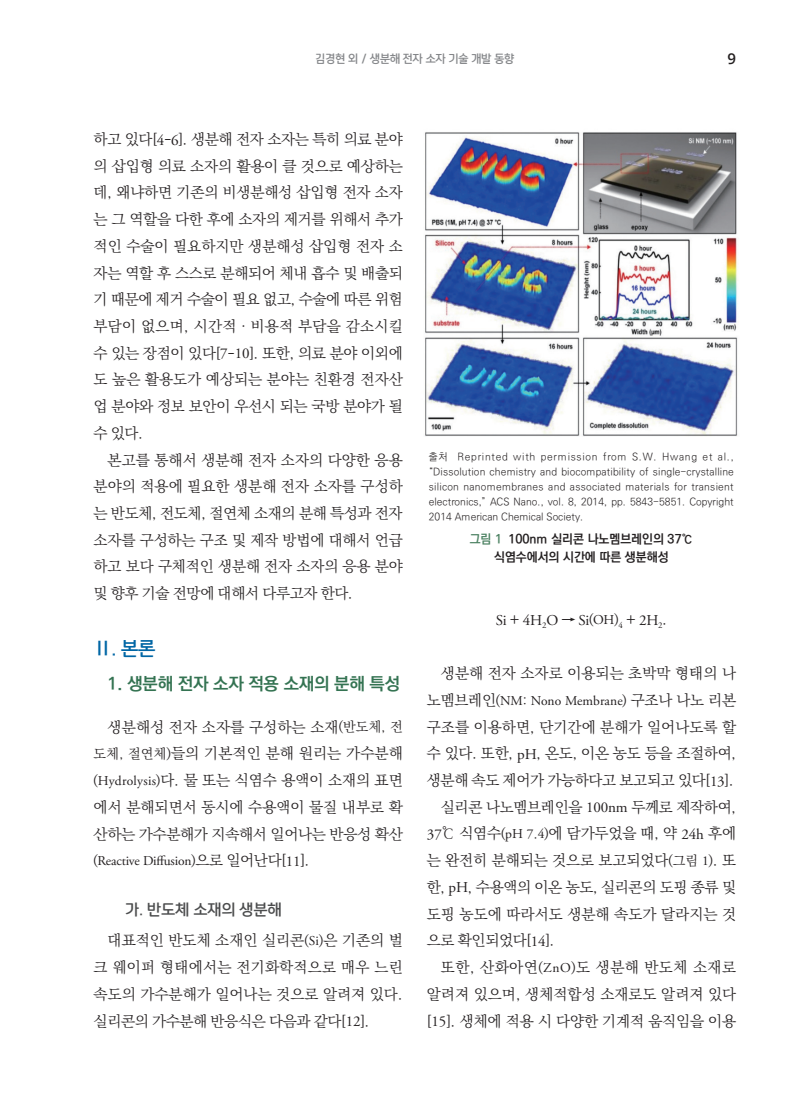
<style>
.page{position:relative;width:800px;height:1106px;background:#fff}
.page>*{position:absolute;margin:0;border:0;box-sizing:border-box;transform-origin:0 0}
.I{font:18px "paybooc OTF Bold";color:#0166a5}
._1{font:17.25px "Ko Pub World Dotum PB";letter-spacing:-.01em;color:#347352}
._2단본문{font:15px/26.7px "Ko Pub World Batang PL";letter-spacing:-.005em;color:#231f20;text-align:justify}
._2단본문-2{font:15px "Adobe Garamond Pro";letter-spacing:-.02em;color:#231f20}
.t1{font:600 15px "Open Sans";color:#231f20}
.가{font:14.7px "paybooc OTF Bold";letter-spacing:.02em;color:#4b4c4d}
._2단본문-3{font:13.5px "Adobe Garamond Pro";letter-spacing:-.01em;color:#231f20}
.캡션{font:12.75px "Ko Pub World Dotum PB";color:#231f20}
.t2{font:10.95px "paybooc OTF Bold";color:#848689}
.캡션출처{font:10.2px/15px "Ko Pub World Dotum PL";color:#231f20;text-align:justify}
.s1{font-family:"Adobe Garamond Pro"}
.s2{font-size:13.5px}
.s3{font-family:"Adobe Garamond Pro";font-size:13.5px}
.s4{font-family:"Ko Pub World Batang PL"}
.s5{font-family:"Ko Pub World Batang PL";font-size:15px}
.s6{font-size:15px}
.s7{color:#4f8465}
.s8{font-family:"Ko Pub World Batang PL";font-size:13.5px}
</style>
<div class="page">
<img style="left:425px;top:132px;width:313px;height:304px">
<p class="t2" style="left:315px;top:52px;width:200px">김경현 외 / 생분해 전자 소자 기술 개발 동향</p>
<p class="t1" style="left:727px;top:48px;width:10px">9</p>
<p class="_2단본문" style="left:94px;top:126px;width:311px">하고 있다[<span class="s1">4</span>-<span class="s1">6</span>]. 생분해 전자 소자는 특히 의료 분야 의 삽입형 의료 소자의 활용이 클 것으로 예상하는 데, 왜냐하면 기존의 비생분해성 삽입형 전자 소자 는 그 역할을 다한 후에 소자의 제거를 위해서 추가 적인 수술이 필요하지만 생분해성 삽입형 전자 소 자는 역할 후 스스로 분해되어 체내 흡수 및 배출되 기 때문에 제거 수술이 필요 없고, 수술에 따른 위험 부담이 없으며, 시간적‧비용적 부담을 감소시킬 수 있는 장점이 있다[<span class="s1">7</span>-<span class="s1">10</span>]. 또한, 의료 분야 이외에 도 높은 활용도가 예상되는 분야는 친환경 전자산 업 분야와 정보 보안이 우선시 되는 국방 분야가 될 수 있다.</p>
<p class="_2단본문" style="left:94px;top:447px;width:310px;text-indent:14px">본고를 통해서 생분해 전자 소자의 다양한 응용 분야의 적용에 필요한 생분해 전자 소자를 구성하 는 반도체, 전도체, 절연체 소재의 분해 특성과 전자 소자를 구성하는 구조 및 제작 방법에 대해서 언급 하고 보다 구체적인 생분해 전자 소자의 응용 분야 및 향후 기술 전망에 대해서 다루고자 한다.</p>
<p class="I" style="left:94px;top:637px;width:63px">Ⅱ. 본론</p>
<p class="_1" style="left:108px;top:671px;width:294px">1. 생분해 전자 소자 적용 소재의 분해 특성</p>
<p class="_2단본문" style="left:94px;top:714px;width:311px;text-indent:14px">생분해성 전자 소자를 구성하는 소재<span class="s2">(반도체, 전 도체, 절연체)</span>들의 기본적인 분해 원리는 가수분해 <span class="s2">(</span><span class="s3">Hydrolysis</span><span class="s2">)</span>다. 물 또는 식염수 용액이 소재의 표면 에서 분해되면서 동시에 수용액이 물질 내부로 확 산하는 가수분해가 지속해서 일어나는 반응성 확산</p>
<p class="_2단본문-3" style="left:94px;top:852px;width:217px"><span class="s4">(</span>Reactive Diffusion<span class="s4">)</span><span class="s5">으로 일어난다[</span><span class="s6">11</span><span class="s5">].</span></p>
<p class="가" style="left:125px;top:900px;width:157px">가. 반도체 소재의 생분해</p>
<p class="_2단본문" style="left:94px;top:927px;width:311px;text-indent:14px">대표적인 반도체 소재인 실리콘<span class="s2">(</span><span class="s3">Si</span><span class="s2">)</span>은 기존의 벌 크 웨이퍼 형태에서는 전기화학적으로 매우 느린 속도의 가수분해가 일어나는 것으로 알려져 있다. 실리콘의 가수분해 반응식은 다음과 같다[<span class="s1">12</span>].</p>
<p class="캡션출처" style="left:429px;top:449px;width:306px">출처 Reprinted with permission from S.W. Hwang et al., “Dissolution chemistry and biocompatibility of single-crystalline silicon nanomembranes and associated materials for transient electronics,” ACS Nano., vol. 8, 2014, pp. 5843-5851. Copyright 2014 American Chemical Society.</p>
<p class="캡션" style="left:469px;top:530px;width:225px"><span class="s7">그림 1</span> 100nm 실리콘 나노멤브레인의 37℃</p>
<p class="캡션" style="left:494px;top:548px;width:176px">식염수에서의 시간에 따른 생분해성</p>
<p class="_2단본문-2" style="left:495px;top:611px;width:173px">Si <span class="s4">+</span> 4H<sub>2</sub>O <span class="s4">→</span> Si<span class="s8">(</span><span class="s2">OH</span><span class="s8">)</span><sub>4</sub> <span class="s4">+</span> 2H<sub>2</sub><span class="s4">.</span></p>
<p class="_2단본문" style="left:441px;top:660px;width:296px">생분해 전자 소자로 이용되는 초박막 형태의 나</p>
<p class="_2단본문-3" style="left:427px;top:692px;width:311px"><span class="s5">노멤브레인</span><span class="s4">(</span>NM<span class="s4">:</span> Nono Membrane<span class="s4">)</span> <span class="s5">구조나 나노 리본</span></p>
<p class="_2단본문" style="left:427px;top:714px;width:311px">구조를 이용하면, 단기간에 분해가 일어나도록 할 수 있다. 또한, <span class="s1">pH</span>, 온도, 이온 농도 등을 조절하여, 생분해 속도 제어가 가능하다고 보고되고 있다[<span class="s1">13</span>].</p>
<p class="_2단본문" style="left:427px;top:794px;width:311px;text-indent:14px">실리콘 나노멤브레인을 <span class="s1">100nm</span> 두께로 제작하여, <span class="s1">37</span>℃ 식염수<span class="s2">(</span><span class="s3">pH 7</span><span class="s2">.</span><span class="s3">4</span><span class="s2">)</span>에 담가두었을 때, 약 <span class="s1">24h</span> 후에 는 완전히 분해되는 것으로 보고되었다<span class="s2">(그림</span> <span class="s3">1</span><span class="s2">)</span>. 또 한, <span class="s1">pH</span>, 수용액의 이온 농도, 실리콘의 도핑 종류 및 도핑 농도에 따라서도 생분해 속도가 달라지는 것 으로 확인되었다[<span class="s1">14</span>].</p>
<p class="_2단본문" style="left:427px;top:954px;width:311px;text-indent:14px">또한, 산화아연<span class="s2">(</span><span class="s3">ZnO</span><span class="s2">)</span>도 생분해 반도체 소재로 알려져 있으며, 생체적합성 소재로도 알려져 있다 [<span class="s1">15</span>]. 생체에 적용 시 다양한 기계적 움직임을 이용</p>
</div>
